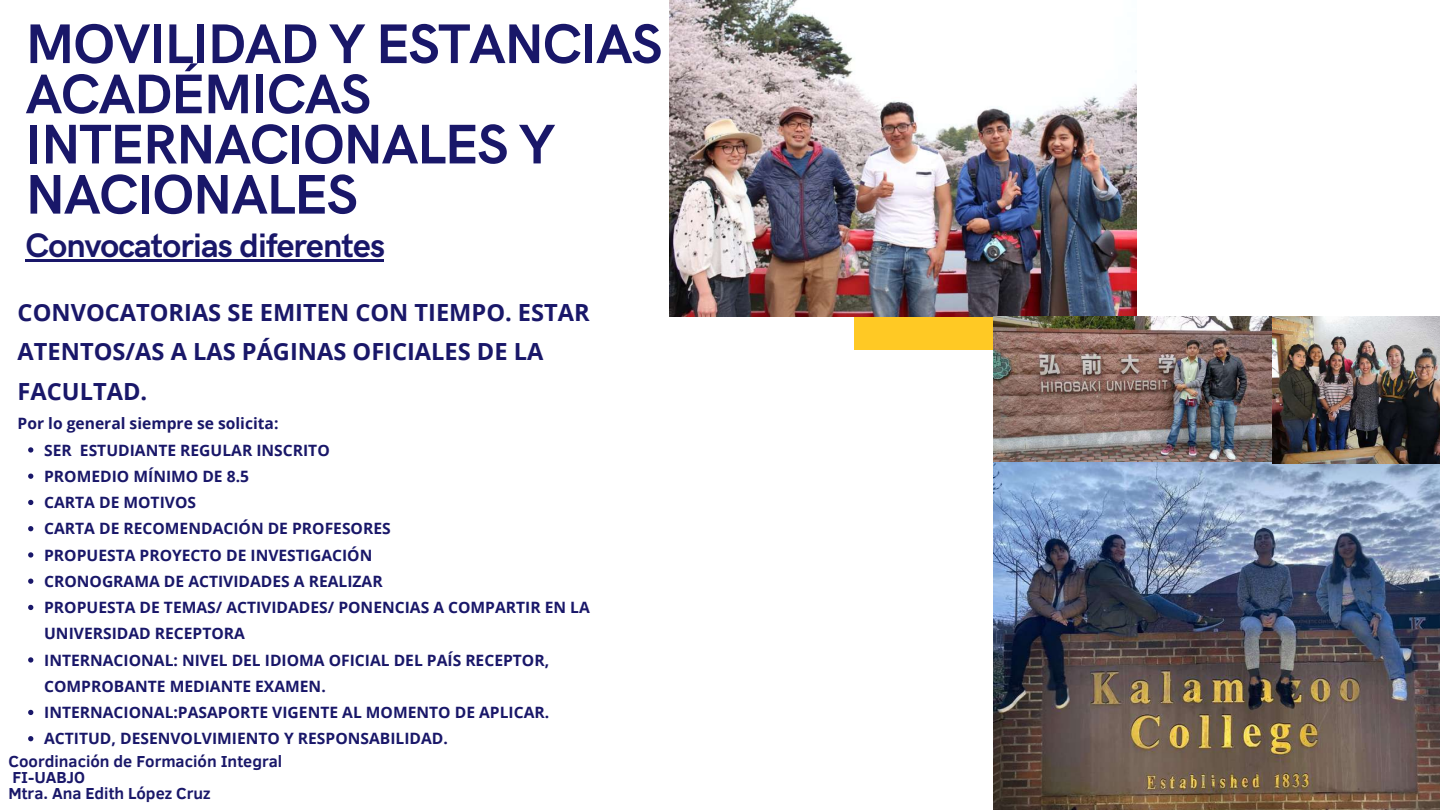
<style>
.page{position:relative;width:1440px;height:810px;background:#fff}
.page>*{position:absolute;margin:0;border:0;box-sizing:border-box;transform-origin:0 0}
.t1{font:700 56px/50.2px "HK Grotesk";letter-spacing:-.025em;color:#191769}
.t2{font:700 34px "HK Grotesk";letter-spacing:-.025em;color:#191769}
.t3{font:700 23.6px/39.8px "Open Sans";color:#191769}
.t4{font:700 16.3px/15.8px "Clear Sans";color:#191769}
.t5{font:700 15.6px/26.2px "Open Sans";color:#191769}
</style>
<div class="page">
<div style="left:854px;top:0;width:139px;height:350px;background:#ffc924"></div>
<img style="left:669px;top:0;width:468px;height:317px">
<img style="left:993px;top:463px;width:447px;height:347px">
<img style="left:993px;top:317px;width:447px;height:146px">
<svg style="left:28px;top:447px;width:5px;height:6px"></svg>
<svg style="left:28px;top:474px;width:5px;height:5px"></svg>
<svg style="left:28px;top:500px;width:5px;height:5px"></svg>
<svg style="left:28px;top:526px;width:5px;height:5px"></svg>
<svg style="left:28px;top:552px;width:5px;height:6px"></svg>
<svg style="left:28px;top:579px;width:5px;height:5px"></svg>
<svg style="left:28px;top:605px;width:5px;height:5px"></svg>
<svg style="left:28px;top:657px;width:5px;height:6px"></svg>
<svg style="left:28px;top:710px;width:5px;height:5px"></svg>
<svg style="left:28px;top:736px;width:5px;height:5px"></svg>
<hr style="left:26px;top:260px;width:358px;height:2px;background:#191769">
<h1 class="t1" style="left:26px;top:21px;width:638px">MOVILIDAD Y ESTANCIAS<br>ACADÉMICAS<br>INTERNACIONALES Y<br>NACIONALES</h1>
<h2 class="t2" style="left:26px;top:226px;width:361px">Convocatorias diferentes</h2>
<h3 class="t3" style="left:18px;top:292px;width:574px">CONVOCATORIAS SE EMITEN CON TIEMPO. ESTAR<br>ATENTOS/AS A LAS PÁGINAS OFICIALES DE LA<br>FACULTAD.</h3>
<p class="t5" style="left:18px;top:410px;width:262px">Por lo general siempre se solicita:</p>
<p class="t5" style="left:44px;top:436px;width:547px">SER ESTUDIANTE REGULAR INSCRITO<br>PROMEDIO MÍNIMO DE 8.5<br>CARTA DE MOTIVOS<br>CARTA DE RECOMENDACIÓN DE PROFESORES<br>PROPUESTA PROYECTO DE INVESTIGACIÓN<br>CRONOGRAMA DE ACTIVIDADES A REALIZAR<br>PROPUESTA DE TEMAS/ ACTIVIDADES/ PONENCIAS A COMPARTIR EN LA UNIVERSIDAD RECEPTORA<br>INTERNACIONAL: NIVEL DEL IDIOMA OFICIAL DEL PAÍS RECEPTOR, COMPROBANTE MEDIANTE EXAMEN.<br>INTERNACIONAL:PASAPORTE VIGENTE AL MOMENTO DE APLICAR.<br>ACTITUD, DESENVOLVIMIENTO Y RESPONSABILIDAD.</p>
<p class="t4" style="left:8px;top:753px;width:275px">Coordinación de Formación Integral<br>FI-UABJO<br>Mtra. Ana Edith López Cruz</p>
</div>
